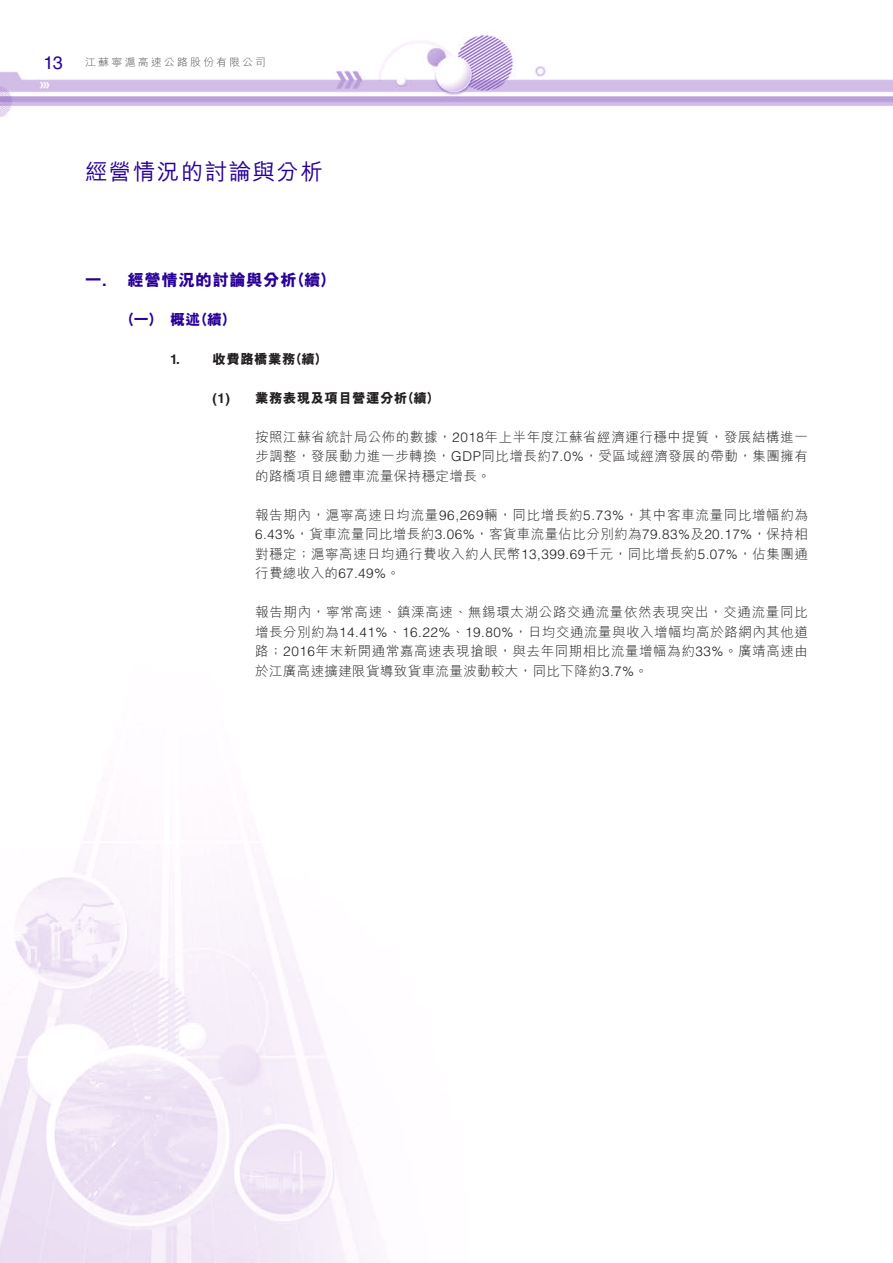
<style>
.page{position:relative;width:893px;height:1263px;background:#fff}
.page>*{position:absolute;margin:0;border:0;box-sizing:border-box;transform-origin:0 0}
.t1{font:500 22.5px "M Hei HK";letter-spacing:.065em;color:#290098}
.t2{font:18px "Helvetica LT Std";color:#290098}
.t3{font:800 16.5px "M Hei HK";letter-spacing:.03em;color:#290098}
.t4{font:800 15px "M Hei HK";color:#290098}
.t5{font:300 13.5px/19.5px "M Hei HK";letter-spacing:.035em;color:#231f20;text-align:justify}
.t6{font:800 13.5px "M Hei HK";letter-spacing:.03em;color:#231f20}
.t7{font:700 13.5px "Helvetica LT Std";color:#231f20}
.t8{font:300 10.5px "M Hei HK";letter-spacing:.195em;color:#4b4c4d;scale:1.05 1}
.s1{font-family:"Helvetica LT Std";font-weight:700}
.s2{font-family:"Helvetica LT Std"}
</style>
<div class="page">
<img style="left:0;top:33px;width:893px;height:1230px">
<h2 class="t2" style="left:43px;top:52px;width:21px">13</h2>
<p class="t8" style="left:85px;top:57px;width:174px">江蘇寧滬高速公路股份有限公司</p>
<h1 class="t1" style="left:85px;top:156px;width:239px">經營情況的討論與分析</h1>
<p class="t3" style="left:85px;top:271px;width:23px">一<span class="s1">.</span></p>
<p class="t3" style="left:289px;top:271px;width:48px">（續(</p>
<p class="t3" style="left:128px;top:271px;width:171px">經營情況的討論與分析</p>
<p class="t4" style="left:120px;top:312px;width:44px">（一）</p>
<p class="t4" style="left:194px;top:312px;width:44px">（續(</p>
<p class="t4" style="left:170px;top:312px;width:32px">概述</p>
<p class="t7" style="left:170px;top:351px;width:11px">1.</p>
<p class="t6" style="left:289px;top:352px;width:40px">（續(</p>
<p class="t6" style="left:213px;top:352px;width:84px">收費路橋業務</p>
<p class="t7" style="left:213px;top:390px;width:19px">1( )</p>
<p class="t6" style="left:401px;top:391px;width:40px">（續(</p>
<p class="t6" style="left:255px;top:391px;width:154px">業務表現及項目營運分析</p>
<p class="t5" style="left:255px;top:427px;width:554px">按照江蘇省統計局公佈的數據，<span class="s2">2018</span>年上半年度江蘇省經濟運行穩中提質，發展結構進一步調整，發展動力進一步轉換，<span class="s2">GDP</span>同比增長約<span class="s2">7.0%</span>，受區域經濟發展的帶動，集團擁有的路橋項目總體車流量保持穩定增長。</p>
<p class="t5" style="left:255px;top:505px;width:554px">報告期內，滬寧高速日均流量<span class="s2">96,269</span>輛，同比增長約<span class="s2">5.73%</span>，其中客車流量同比增幅約為<span class="s2">6.43%</span>，貨車流量同比增長約<span class="s2">3.06%</span>，客貨車流量佔比分別約為<span class="s2">79.83%</span>及<span class="s2">20.17%</span>，保持相對穩定；滬寧高速日均通行費收入約人民幣<span class="s2">13,399.69</span>千元，同比增長約<span class="s2">5.07%</span>，佔集團通行費總收入的<span class="s2">67.49%</span>。</p>
<p class="t5" style="left:255px;top:602px;width:554px">報告期內，寧常高速、鎮溧高速、無錫環太湖公路交通流量依然表現突出，交通流量同比增長分別約為<span class="s2">14.41%</span>、<span class="s2">16.22%</span>、<span class="s2">19.80%</span>，日均交通流量與收入增幅均高於路網內其他道路；<span class="s2">2016</span>年末新開通常嘉高速表現搶眼，與去年同期相比流量增幅為約<span class="s2">33%</span>。廣靖高速由於江廣高速擴建限貨導致貨車流量波動較大，同比下降約<span class="s2">3.7%</span>。</p>
</div>
